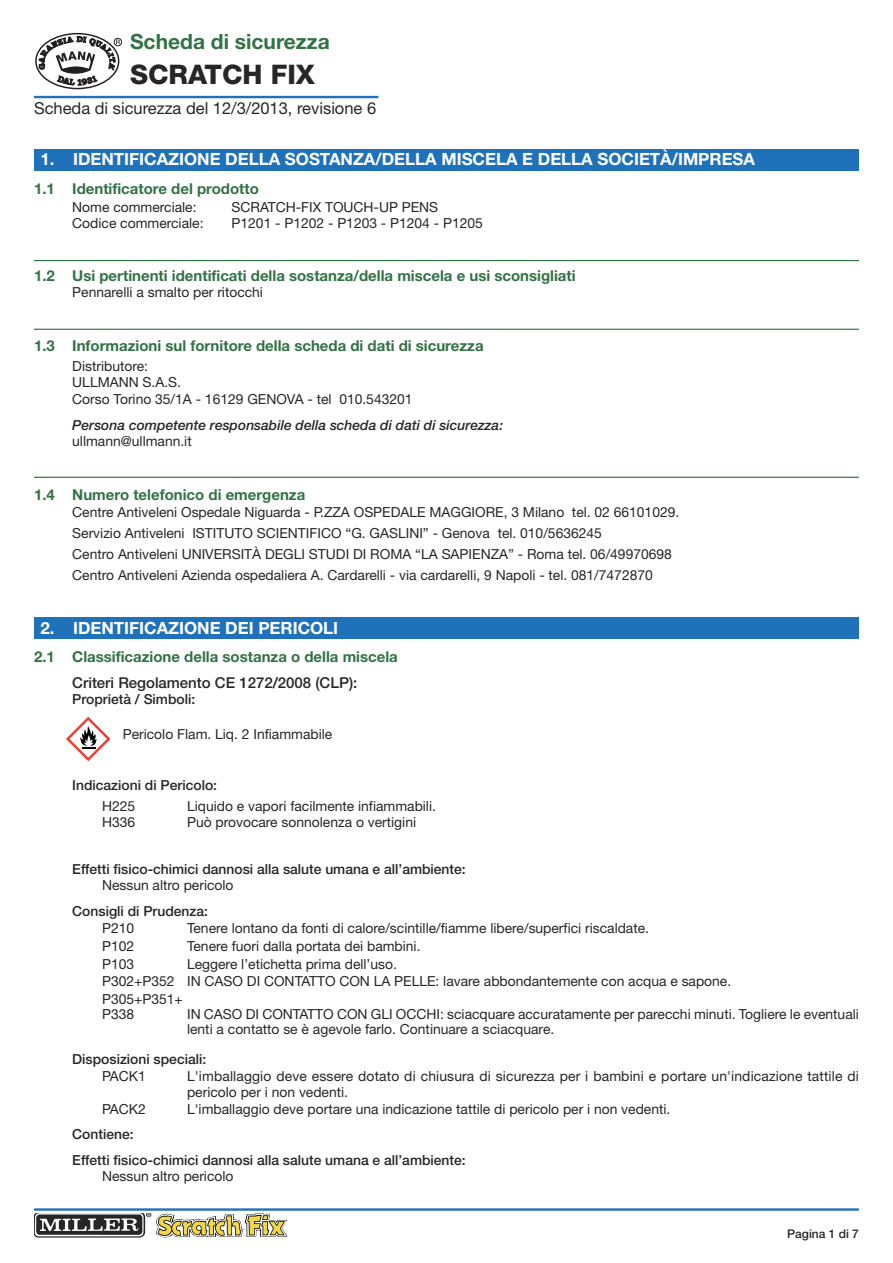
<style>
.page{position:relative;width:893px;height:1263px;background:#fff}
.page>*{position:absolute;margin:0;border:0;box-sizing:border-box;transform-origin:0 0}
.t1{font:800 27px "Helvetica Neue";color:#272627}
.t2{font:700 21px "Helvetica Neue";color:#327244}
.t3{font:700 16.8px "Helvetica Neue";color:#fff}
.t4{font:16.5px "Helvetica Neue";color:#272627}
.t5{font:700 15px "Helvetica Neue";color:#327244}
.t6{font:500 15px "Helvetica Neue";color:#272627}
.t7{font:13.8px/16.5px "Helvetica Neue";color:#272627}
.t8{font:500 13.8px/25.5px "Helvetica Neue";color:#272627}
.t9{font:italic 500 13.8px "Helvetica Neue";color:#272627}
.t10{font:500 12px "Helvetica Neue";color:#272627}
</style>
<div class="page">
<div style="left:34px;top:149px;width:825px;height:22px;background:#1f71b9"></div>
<div style="left:34px;top:617px;width:825px;height:22px;background:#1f71b9"></div>
<hr style="left:34px;top:96px;width:344px;height:2px;background:#1f71b9">
<hr style="left:34px;top:1208px;width:825px;height:3px;background:#1f71b9">
<div style="left:35px;top:33px;width:84px;height:56px;border:1px solid #231f20;border-radius:50%"></div>
<div style="left:114px;top:38px;width:8px;height:8px;border:1px solid #231f20;border-radius:50%"></div>
<svg style="left:39px;top:36px;width:81px;height:49px"></svg>
<hr style="left:34px;top:477px;width:825px;height:1px;background:#327244">
<hr style="left:34px;top:329px;width:825px;height:1px;background:#327244">
<hr style="left:34px;top:260px;width:825px;height:1px;background:#327244">
<svg style="left:66px;top:717px;width:44px;height:44px"></svg>
<img style="left:34px;top:1213px;width:118px;height:25px">
<img style="left:156px;top:1213px;width:131px;height:24px">
<h2 class="t2" style="left:130px;top:34px;width:201px">Scheda di sicurezza</h2>
<h1 class="t1" style="left:130px;top:64px;width:186px">SCRATCH FIX</h1>
<p class="t4" style="left:34px;top:102px;width:344px">Scheda di sicurezza del 12/3/2013, revisione 6</p>
<p class="t3" style="left:40px;top:153px;width:716px">1. IDENTIFICAZIONE DELLA SOSTANZA/DELLA MISCELA E DELLA SOCIETÀ/IMPRESA</p>
<p class="t5" style="left:34px;top:183px;width:226px">1.1 Identificatore del prodotto</p>
<p class="t7" style="left:72px;top:200px;width:126px">Nome commerciale:</p>
<p class="t7" style="left:232px;top:200px;width:208px">SCRATCH-FIX TOUCH-UP PENS</p>
<p class="t7" style="left:72px;top:217px;width:133px">Codice commerciale:</p>
<p class="t7" style="left:232px;top:217px;width:253px">P1201 - P1202 - P1203 - P1204 - P1205</p>
<p class="t5" style="left:34px;top:270px;width:543px">1.2 Usi pertinenti identificati della sostanza/della miscela e usi sconsigliati</p>
<p class="t7" style="left:72px;top:286px;width:192px">Pennarelli a smalto per ritocchi</p>
<p class="t5" style="left:34px;top:341px;width:451px">1.3 Informazioni sul fornitore della scheda di dati di sicurezza</p>
<p class="t7" style="left:72px;top:359px;width:342px">Distributore:<br>ULLMANN S.A.S.<br>Corso Torino 35/1A - 16129 GENOVA - tel 010.543201</p>
<p class="t9" style="left:72px;top:420px;width:432px">Persona competente responsabile della scheda di dati di sicurezza:</p>
<p class="t7" style="left:72px;top:434px;width:121px">ullmann@ullmann.it</p>
<p class="t5" style="left:34px;top:489px;width:273px">1.4 Numero telefonico di emergenza</p>
<p class="t7" style="left:72px;top:502px;width:608px;line-height:21px">Centre Antiveleni Ospedale Niguarda - P.ZZA OSPEDALE MAGGIORE, 3 Milano tel. 02 66101029.<br>Servizio Antiveleni ISTITUTO SCIENTIFICO “G. GASLINI” - Genova tel. 010/5636245<br>Centro Antiveleni UNIVERSITÀ DEGLI STUDI DI ROMA “LA SAPIENZA” - Roma tel. 06/49970698<br>Centro Antiveleni Azienda ospedaliera A. Cardarelli - via cardarelli, 9 Napoli - tel. 081/7472870</p>
<p class="t3" style="left:40px;top:621px;width:299px">2. IDENTIFICAZIONE DEI PERICOLI</p>
<p class="t5" style="left:34px;top:652px;width:365px">2.1 Classificazione della sostanza o della miscela</p>
<p class="t6" style="left:72px;top:677px;width:287px">Criteri Regolamento CE 1272/2008 (CLP):</p>
<p class="t8" style="left:72px;top:688px;width:124px">Proprietà / Simboli:</p>
<p class="t7" style="left:123px;top:727px;width:211px">Pericolo Flam. Liq. 2 Infiammabile</p>
<p class="t8" style="left:72px;top:773px;width:146px">Indicazioni di Pericolo:</p>
<p class="t7" style="left:102px;top:799px;width:35px">H225</p>
<p class="t7" style="left:187px;top:799px;width:250px">Liquido e vapori facilmente infiammabili.</p>
<p class="t7" style="left:102px;top:816px;width:35px">H336</p>
<p class="t7" style="left:187px;top:816px;width:231px">Può provocare sonnolenza o vertigini</p>
<p class="t8" style="left:72px;top:857px;width:395px">Effetti fisico-chimici dannosi alla salute umana e all’ambiente:</p>
<p class="t7" style="left:102px;top:879px;width:133px">Nessun altro pericolo</p>
<p class="t8" style="left:72px;top:899px;width:137px">Consigli di Prudenza:</p>
<p class="t7" style="left:102px;top:921px;width:34px">P210</p>
<p class="t7" style="left:187px;top:921px;width:463px">Tenere lontano da fonti di calore/scintille/fiamme libere/superfici riscaldate.</p>
<p class="t7" style="left:102px;top:939px;width:34px">P102</p>
<p class="t7" style="left:187px;top:939px;width:235px">Tenere fuori dalla portata dei bambini.</p>
<p class="t7" style="left:102px;top:957px;width:34px">P103</p>
<p class="t7" style="left:102px;top:957px;width:631px;line-height:17.5px;text-indent:85px">Leggere l’etichetta prima dell’uso.<br>P302+P352 IN CASO DI CONTATTO CON LA PELLE: lavare abbondantemente con acqua e sapone.<br>P305+P351+</p>
<p class="t7" style="left:102px;top:1007px;width:34px">P338</p>
<p class="t7" style="left:187px;top:1008px;width:673px;line-height:15px">IN CASO DI CONTATTO CON GLI OCCHI: sciacquare accuratamente per parecchi minuti. Togliere le eventuali lenti a contatto se è agevole farlo. Continuare a sciacquare.</p>
<p class="t8" style="left:72px;top:1048px;width:135px">Disposizioni speciali:</p>
<p class="t7" style="left:102px;top:1069px;width:45px">PACK1</p>
<p class="t7" style="left:187px;top:1069px;width:673px">L'imballaggio deve essere dotato di chiusura di sicurezza per i bambini e portare un'indicazione tattile di pericolo per i non vedenti.</p>
<p class="t7" style="left:102px;top:1102px;width:45px">PACK2</p>
<p class="t7" style="left:187px;top:1102px;width:485px">L'imballaggio deve portare una indicazione tattile di pericolo per i non vedenti.</p>
<p class="t8" style="left:72px;top:1123px;width:395px">Contiene:<br>Effetti fisico-chimici dannosi alla salute umana e all’ambiente:</p>
<p class="t7" style="left:102px;top:1169px;width:133px">Nessun altro pericolo</p>
<p class="t10" style="left:787px;top:1229px;width:73px">Pagina 1 di 7</p>
</div>
